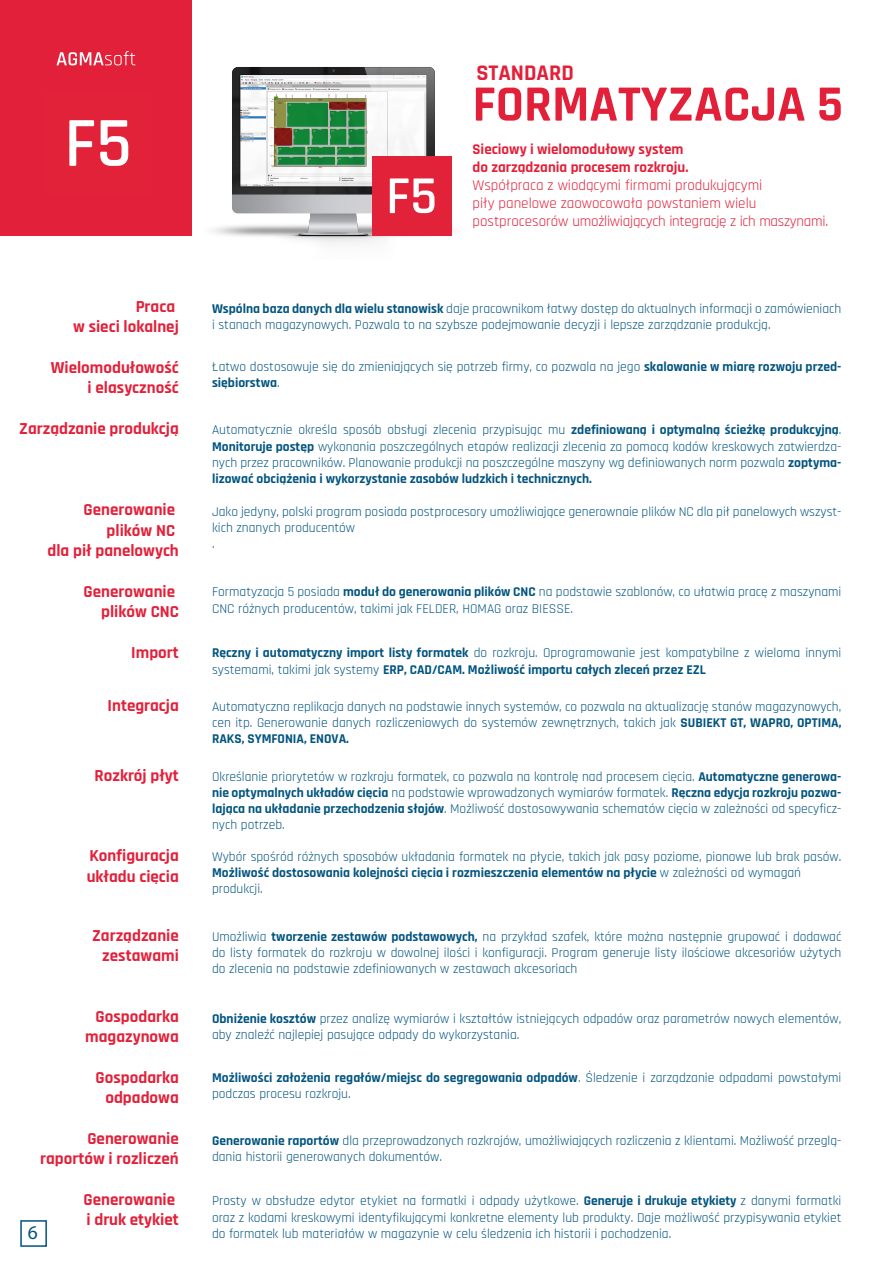
<style>
.page{position:relative;width:893px;height:1263px;background:#fff}
.page>*{position:absolute;margin:0;border:0;box-sizing:border-box;transform-origin:0 0}
.t1{font:700 51.3px "Rajdhani";color:#e32039}
.t2{font:700 22.5px "Rajdhani";color:#e32039}
.t3{font:19.5px "Myriad Pro";color:#005480}
.t4{font:700 16.95px/20.4px "Rajdhani";color:#e32039;text-align:right}
.t5{font:15px/18px "Rajdhani";color:#e32039}
.t6{font:700 15px/18px "Rajdhani";color:#e32039}
.t7{font:13.5px/16.2px "Rajdhani";color:#005480}
.t8{font:700 13.5px/16.2px "Rajdhani";color:#005480}
.s1{font-weight:700}
.s2{font-weight:400}
</style>
<div class="page">
<div style="left:0;top:0;width:192px;height:236px;background:#e32039"></div>
<svg style="left:57px;top:51px;width:78px;height:14px"></svg>
<img style="left:212px;top:67px;width:241px;height:177px">
<svg style="left:20px;top:1220px;width:27px;height:27px"></svg>
<svg style="left:69px;top:120px;width:25px;height:46px"></svg>
<svg style="left:100px;top:120px;width:28px;height:46px"></svg>
<div style="left:372px;top:156px;width:79px;height:79px;background:#e22239"></div>
<svg style="left:390px;top:178px;width:44px;height:35px"></svg>
<p class="t4" style="left:73px;top:297px;width:107px">Praca<br>w sieci lokalnej</p>
<p class="t4" style="left:51px;top:358px;width:130px">Wielomodułowość i elasyczność</p>
<p class="t4" style="left:19px;top:419px;width:161px">Zarządzanie produkcją</p>
<p class="t4" style="left:47px;top:500px;width:133px">Generowanie plików NC<br>dla pił panelowych</p>
<p class="t4" style="left:84px;top:582px;width:97px">Generowanie plików CNC</p>
<p class="t4" style="left:131px;top:643px;width:49px">Import</p>
<p class="t4" style="left:108px;top:696px;width:73px">Integracja</p>
<p class="t4" style="left:94px;top:766px;width:86px">Rozkrój płyt</p>
<p class="t4" style="left:87px;top:846px;width:94px;text-align:left">Konfiguracja układu cięcia</p>
<p class="t4" style="left:92px;top:925px;width:88px">Zarządzanie zestawami</p>
<p class="t4" style="left:85px;top:1007px;width:95px">Gospodarka magazynowa</p>
<p class="t4" style="left:96px;top:1068px;width:85px;text-align:center">Gospodarka odpadowa</p>
<p class="t4" style="left:40px;top:1129px;width:140px">Generowanie raportów i rozliczeń</p>
<p class="t4" style="left:84px;top:1190px;width:97px;text-align:left">Generowanie i druk etykiet</p>
<h3 class="t3" style="left:28px;top:1221px;width:12px">6</h3>
<h2 class="t2" style="left:476px;top:59px;width:99px">STANDARD</h2>
<h1 class="t1" style="left:472px;top:73px;width:372px">FORMATYZACJA 5</h1>
<p class="t6" style="left:472px;top:141px;width:217px">Sieciowy i wielomodułowy system do zarządzania procesem rozkroju.</p>
<p class="t5" style="left:472px;top:177px;width:357px">Współpraca z wiodącymi firmami produkującymi<br>piły panelowe zaowocowała powstaniem wielu postprocesorów umożliwiających integrację z ich maszynami.</p>
<p class="t7" style="left:212px;top:301px;width:631px"><span class="s1">Wspólna baza danych dla wielu stanowisk</span> daje pracownikom łatwy dostęp do aktualnych informacji o zamówieniach i stanach magazynowych. Pozwala to na szybsze podejmowanie decyzji i lepsze zarządzanie produkcją.</p>
<p class="t7" style="left:212px;top:359px;width:631px">Łatwo dostosowuje się do zmieniających się potrzeb firmy, co pozwala na jego <span class="s1">skalowanie w miarę rozwoju przed&shy;siębiorstwa</span>.</p>
<p class="t7" style="left:212px;top:422px;width:631px;text-align:justify">Automatycznie określa sposób obsługi zlecenia przypisując mu <span class="s1">zdefiniowaną i optymalną ścieżkę produkcyjną</span>.<br><span class="s1">Monitoruje postęp</span> wykonania poszczególnych etapów realizacji zlecenia za pomocą kodów kreskowych zatwierdza&shy;nych przez pracowników. Planowanie produkcji na poszczególne maszyny wg definiowanych norm pozwala <span class="s1">zoptyma&shy;lizować obciążenia i wykorzystanie zasobów ludzkich i technicznych.</span></p>
<p class="t7" style="left:212px;top:504px;width:631px">Jako jedyny, polski program posiada postprocesory umożliwiające generownaie plików NC dla pił panelowych wszyst&shy;kich znanych producentów<br>.</p>
<p class="t7" style="left:212px;top:584px;width:631px">Formatyzacja 5 posiada <span class="s1">moduł do generowania plików CNC</span> na podstawie szablonów, co ułatwia pracę z maszynami<br>CNC różnych producentów, takimi jak FELDER, HOMAG oraz BIESSE.</p>
<p class="t8" style="left:212px;top:645px;width:631px">Ręczny i automatyczny import listy formatek <span class="s2">do rozkroju. Oprogramowanie jest kompatybilne z wieloma innymi systemami, takimi jak systemy</span> ERP, CAD/CAM. Możliwość importu całych zleceń przez EZL</p>
<p class="t7" style="left:212px;top:699px;width:631px;text-align:justify">Automatyczna replikacja danych na podstawie innych systemów, co pozwala na aktualizację stanów magazynowych, cen itp. Generowanie danych rozliczeniowych do systemów zewnętrznych, takich jak <span class="s1">SUBIEKT GT, WAPRO, OPTIMA, RAKS, SYMFONIA, ENOVA.</span></p>
<p class="t7" style="left:212px;top:769px;width:631px;text-align:justify">Określanie priorytetów w rozkroju formatek, co pozwala na kontrolę nad procesem cięcia. <span class="s1">Automatyczne generowa&shy;nie optymalnych układów cięcia</span> na podstawie wprowadzonych wymiarów formatek. <span class="s1">Ręczna edycja rozkroju pozwa&shy;lająca na układanie przechodzenia słojów</span>. Możliwość dostosowywania schematów cięcia w zależności od specyficz&shy;nych potrzeb.</p>
<p class="t7" style="left:212px;top:849px;width:631px">Wybór spośród różnych sposobów układania formatek na płycie, takich jak pasy poziome, pionowe lub brak pasów.<br><span class="s1">Możliwość dostosowania kolejności cięcia i rozmieszczenia elementów na płycie</span> w zależności od wymagań produkcji.</p>
<p class="t7" style="left:212px;top:929px;width:631px;text-align:justify">Umożliwia <span class="s1">tworzenie zestawów podstawowych,</span> na przykład szafek, które można następnie grupować i dodawać do listy formatek do rozkroju w dowolnej ilości i konfiguracji. Program generuje listy ilościowe akcesoriów użytych do zlecenia na podstawie zdefiniowanych w zestawach akcesoriach</p>
<p class="t7" style="left:212px;top:1011px;width:631px"><span class="s1">Obniżenie kosztów</span> przez analizę wymiarów i kształtów istniejących odpadów oraz parametrów nowych elementów, aby znaleźć najlepiej pasujące odpady do wykorzystania.</p>
<p class="t7" style="left:212px;top:1070px;width:631px"><span class="s1">Możliwości założenia regałów/miejsc do segregowania odpadów</span>. Śledzenie i zarządzanie odpadami powstałymi podczas procesu rozkroju.</p>
<p class="t7" style="left:212px;top:1133px;width:631px"><span class="s1">Generowanie raportów</span> dla przeprowadzonych rozkrojów, umożliwiających rozliczenia z klientami. Możliwość przeglą&shy;dania historii generowanych dokumentów.</p>
<p class="t7" style="left:212px;top:1193px;width:631px;text-align:justify">Prosty w obsłudze edytor etykiet na formatki i odpady użytkowe. <span class="s1">Generuje i drukuje etykiety</span> z danymi formatki oraz z kodami kreskowymi identyfikującymi konkretne elementy lub produkty. Daje możliwość przypisywania etykiet do formatek lub materiałów w magazynie w celu śledzenia ich historii i pochodzenia.</p>
</div>
